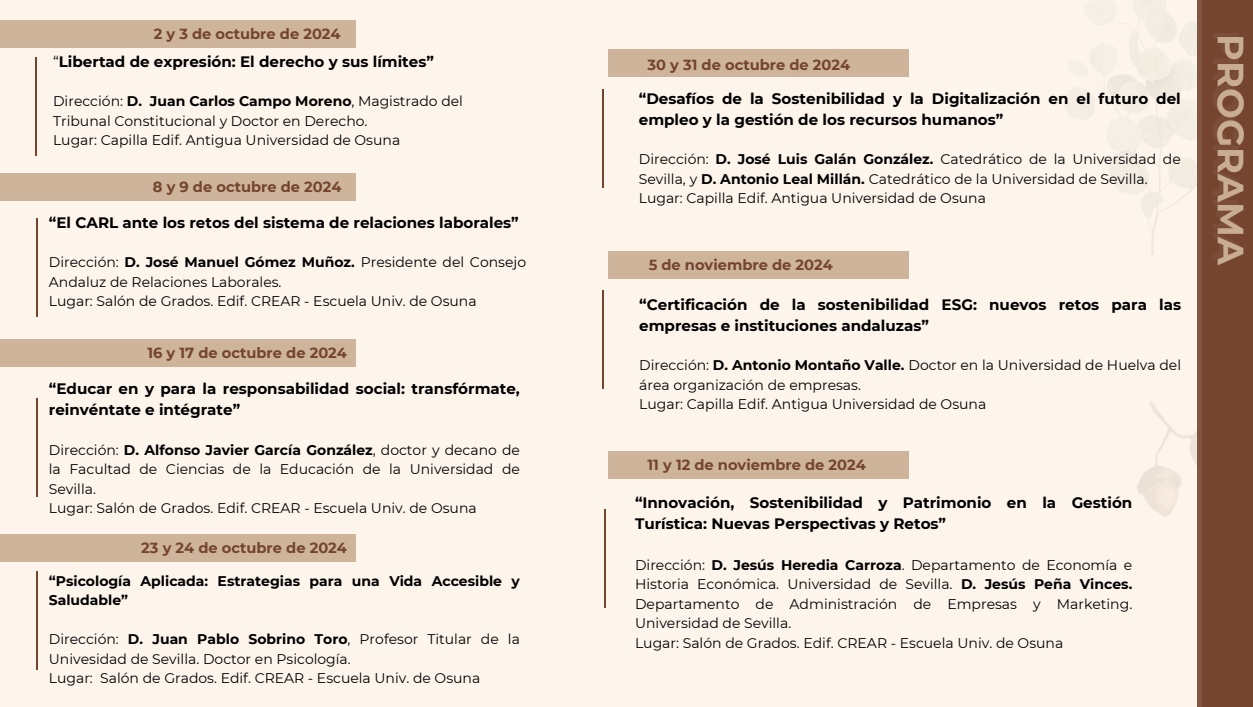
<style>
.page{position:relative;width:1253px;height:707px;background:#fff}
.page>*{position:absolute;margin:0;border:0;box-sizing:border-box;transform-origin:0 0}
.t1{font:700 36.52px "Montserrat";color:#c8ad92}
.t2{font:700 15.12px/21px "Montserrat";color:#000}
.t3{font:700 14.6px "Montserrat";color:#74442f}
.t4{font:14px/19.4px "Montserrat";color:#000;text-align:justify}
.t5{font:13.96px/19.5px "Montserrat";color:#000}
.t6{font:700 13.96px/19.5px "Montserrat";color:#000}
.s1{font-weight:400}
.s2{font-weight:700}
</style>
<div class="page">
<div style="left:0;top:0;width:1253px;height:706px;background:#fdf5ec"></div>
<div style="left:1197px;top:0;width:56px;height:706px;background:#815642"></div>
<div style="left:0;top:20px;width:356px;height:28px;background:#cdb49b"></div>
<div style="left:0;top:173px;width:356px;height:28px;background:#cdb49b"></div>
<div style="left:0;top:534px;width:356px;height:28px;background:#cdb49b"></div>
<div style="left:608px;top:49px;width:301px;height:28px;background:#cdb49b"></div>
<div style="left:1202px;top:0;width:51px;height:706px;background:#74442f"></div>
<hr style="left:36px;top:571px;width:1px;height:99px;background:#74442f">
<hr style="left:603px;top:89px;width:1px;height:98px;background:#74442f">
<hr style="left:37px;top:218px;width:1px;height:98px;background:#74442f">
<hr style="left:35px;top:57px;width:2px;height:99px;background:#74442f">
<div style="left:0;top:339px;width:356px;height:28px;background:#cdb49b"></div>
<hr style="left:36px;top:398px;width:1px;height:98px;background:#74442f">
<div style="left:608px;top:450px;width:301px;height:28px;background:#cdb49b"></div>
<hr style="left:604px;top:509px;width:1px;height:98px;background:#74442f">
<div style="left:608px;top:251px;width:301px;height:28px;background:#cdb49b"></div>
<hr style="left:603px;top:290px;width:1px;height:99px;background:#74442f">
<p class="t3" style="left:154px;top:24px;width:188px">2 y 3 de octubre de 2024</p>
<p class="t2" style="left:53px;top:51px;width:382px"><span class="s1">“</span>Libertad de expresión: El derecho y sus límites”</p>
<p class="t4" style="left:53px;top:91px;width:411px">Dirección: <span class="s2">D. Juan Carlos Campo Moreno</span>, Magistrado del<br>Tribunal Constitucional y Doctor en Derecho.</p>
<h2 class="t4" style="left:53px;top:130px;width:349px">Lugar: Capilla Edif. Antigua Universidad de Osuna</h2>
<p class="t3" style="left:153px;top:177px;width:190px">8 y 9 de octubre de 2024</p>
<h2 class="t2" style="left:49px;top:212px;width:471px">“El CARL ante los retos del sistema de relaciones laborales”</h2>
<p class="t5" style="left:49px;top:252px;width:479px">Dirección: <span class="s2">D. José Manuel Gómez Muñoz.</span> Presidente del Consejo<br>Andaluz de Relaciones Laborales.</p>
<p class="t5" style="left:49px;top:291px;width:429px">Lugar: Salón de Grados. Edif. CREAR - Escuela Univ. de Osuna</p>
<h1 class="t3" style="left:147px;top:343px;width:201px">16 y 17 de octubre de 2024</h1>
<h2 class="t2" style="left:49px;top:378px;width:472px">“Educar en y para la responsabilidad social: transfórmate, reinvéntate e intégrate”</h2>
<h2 class="t4" style="left:49px;top:440px;width:472px">Dirección: <span class="s2">D. Alfonso Javier García González</span>, doctor y decano de la Facultad de Ciencias de la Educación de la Universidad de Sevilla.</h2>
<p class="t4" style="left:49px;top:498px;width:429px">Lugar: Salón de Grados. Edif. CREAR - Escuela Univ. de Osuna</p>
<p class="t3" style="left:141px;top:539px;width:207px">23 y 24 de octubre de 2024</p>
<h2 class="t6" style="left:49px;top:571px;width:472px">“Psicología Aplicada: Estrategias para una Vida Accesible y<br>Saludable”</h2>
<h2 class="t5" style="left:49px;top:629px;width:472px">Dirección: <span class="s2">D. Juan Pablo Sobrino Toro</span>, Profesor Titular de la<br>Univesidad de Sevilla. Doctor en Psicología.</h2>
<p class="t5" style="left:49px;top:668px;width:433px">Lugar: Salón de Grados. Edif. CREAR - Escuela Univ. de Osuna</p>
<h2 class="t3" style="left:647px;top:56px;width:204px">30 y 31 de octubre de 2024</h2>
<p class="t2" style="left:639px;top:88px;width:543px">“Desafíos de la Sostenibilidad y la Digitalización en el futuro del empleo y la gestión de los recursos humanos”</p>
<p class="t5" style="left:639px;top:150px;width:543px">Dirección: <span class="s2">D. José Luis Galán González.</span> Catedrático de la Universidad de<br>Sevilla, y <span class="s2">D. Antonio Leal Millán.</span> Catedrático de la Universidad de Sevilla.</p>
<h1 class="t5" style="left:639px;top:189px;width:349px">Lugar: Capilla Edif. Antigua Universidad de Osuna</h1>
<p class="t3" style="left:649px;top:256px;width:186px">5 de noviembre de 2024</p>
<p class="t2" style="left:639px;top:294px;width:543px">“Certificación de la sostenibilidad ESG: nuevos retos para las empresas e instituciones andaluzas”</p>
<h2 class="t5" style="left:639px;top:355px;width:543px">Dirección: <span class="s2">D. Antonio Montaño Valle.</span> Doctor en la Universidad de Huelva del área organización de empresas.</h2>
<h2 class="t5" style="left:639px;top:394px;width:349px">Lugar: Capilla Edif. Antigua Universidad de Osuna</h2>
<p class="t3" style="left:647px;top:455px;width:220px">11 y 12 de noviembre de 2024</p>
<h2 class="t2" style="left:635px;top:492px;width:499px">“Innovación, Sostenibilidad y Patrimonio en la Gestión<br>Turística: Nuevas Perspectivas y Retos”</h2>
<h2 class="t4" style="left:635px;top:555px;width:499px">Dirección: <span class="s2">D. Jesús Heredia Carroza</span>. Departamento de Economía e Historia Económica. Universidad de Sevilla. <span class="s2">D. Jesús Peña Vinces.<br></span>Departamento de Administración de Empresas y Marketing.<br>Universidad de Sevilla.</h2>
<p class="t4" style="left:635px;top:633px;width:430px">Lugar: Salón de Grados. Edif. CREAR - Escuela Univ. de Osuna</p>
<h2 class="t1" style="left:1248px;top:30px;width:232px;rotate:90deg">PROGRAMA</h2>
<h2 class="t1" style="left:1253px;top:34px;width:232px;rotate:90deg">PROGRAMA</h2>
</div>
